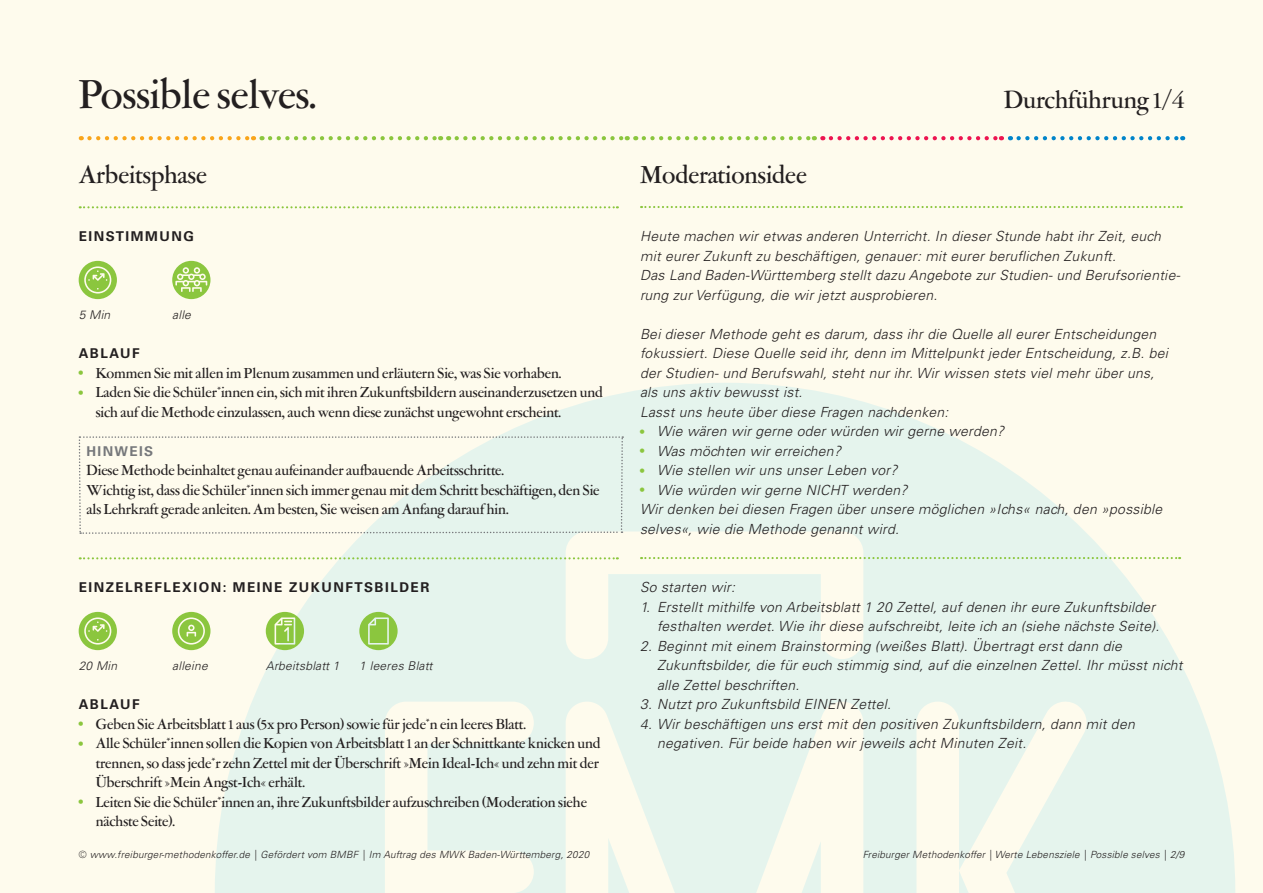
<style>
.page{position:relative;width:1263px;height:893px;background:#fefbed}
.page>*{position:absolute;margin:0;border:0;box-sizing:border-box;transform-origin:0 0}
.t1{font:500 42px "Garamont Amst SH";color:#231f20}
.t2{font:500 25.5px "Garamont Amst SH";color:#231f20}
.t3{font:500 15px/19.5px "Garamont Amst SH";color:#231f20}
.t4{font:italic 300 13.95px/19.5px "Univers LT Pro 45";letter-spacing:.02em;color:#231f20}
.t5{font:700 13.5px "Univers LT Pro 65";letter-spacing:.11em;color:#231f20}
.t6{font:700 13.5px "Univers LT Pro 65";letter-spacing:.1em;color:#76787b}
.t7{font:italic 300 12px "Univers LT Pro 45";letter-spacing:.02em;color:#231f20}
.t8{font:italic 300 9.9px "Univers LT Pro 45";letter-spacing:.02em;color:#231f20}
.s1{font-family:"Univers LT Pro 65";font-weight:700;font-size:12px;color:#8bc63e}
.s2{font-family:"Univers LT Pro 65";font-weight:700;font-style:normal;font-size:12px;color:#8bc63e}
</style>
<div class="page">
<svg style="left:215px;top:383px;width:1020px;height:510px;fill:#e5f4ed"></svg>
<svg style="left:89px;top:136px;width:165px;height:4px"></svg>
<svg style="left:270px;top:136px;width:171px;height:4px"></svg>
<svg style="left:457px;top:136px;width:171px;height:4px"></svg>
<svg style="left:644px;top:136px;width:171px;height:4px"></svg>
<svg style="left:831px;top:136px;width:171px;height:4px"></svg>
<svg style="left:1018px;top:136px;width:165px;height:4px"></svg>
<svg style="left:79px;top:261px;width:38px;height:38px"></svg>
<svg style="left:79px;top:612px;width:38px;height:38px"></svg>
<svg style="left:172px;top:261px;width:38px;height:38px"></svg>
<svg style="left:172px;top:612px;width:38px;height:38px"></svg>
<svg style="left:266px;top:612px;width:38px;height:38px"></svg>
<svg style="left:359px;top:612px;width:39px;height:38px"></svg>
<svg style="left:80px;top:206px;width:538px;height:2px"></svg>
<svg style="left:80px;top:557px;width:538px;height:2px"></svg>
<svg style="left:641px;top:206px;width:541px;height:2px"></svg>
<svg style="left:641px;top:557px;width:539px;height:2px"></svg>
<svg style="left:78px;top:436px;width:546px;height:99px"></svg>
<h1 class="t1" style="left:79px;top:72px;width:239px">Possible selves.</h1>
<h2 class="t2" style="left:79px;top:161px;width:130px">Arbeitsphase</h2>
<h2 class="t2" style="left:640px;top:161px;width:168px">Moderationsidee</h2>
<h2 class="t2" style="left:1004px;top:86px;width:182px">Durchführung 1/4</h2>
<p class="t5" style="left:79px;top:227px;width:117px">EINSTIMMUNG</p>
<p class="t7" style="left:79px;top:308px;width:33px">5 Min</p>
<p class="t7" style="left:172px;top:308px;width:20px">alle</p>
<p class="t5" style="left:79px;top:344px;width:62px">ABLAUF</p>
<p class="t3" style="left:79px;top:364px;width:484px"><span class="s1">•</span> Kommen Sie mit allen im Plenum zusammen und erläutern Sie, was Sie vorhaben.</p>
<p class="t3" style="left:96px;top:383px;width:509px;text-indent:-17px"><span class="s1">•</span> Laden Sie die Schüler*innen ein, sich mit ihren Zukunftsbildern auseinanderzusetzen und sich auf die Methode einzulassen, auch wenn diese zunächst ungewohnt erscheint.</p>
<p class="t6" style="left:87px;top:442px;width:68px">HINWEIS</p>
<p class="t3" style="left:87px;top:461px;width:515px">Diese Methode beinhaltet genau aufeinander aufbauende Arbeitsschritte.<br>Wichtig ist, dass die Schüler*innen sich immer genau mit dem Schritt beschäftigen, den Sie als Lehrkraft gerade anleiten. Am besten, Sie weisen am Anfang darauf hin.</p>
<p class="t5" style="left:79px;top:578px;width:352px">EINZELREFLEXION: MEINE ZUKUNFTSBILDER</p>
<p class="t7" style="left:79px;top:659px;width:40px">20 Min</p>
<p class="t7" style="left:172px;top:659px;width:37px">alleine</p>
<p class="t7" style="left:266px;top:659px;width:75px">Arbeitsblatt 1</p>
<p class="t7" style="left:359px;top:659px;width:75px">1 leeres Blatt</p>
<p class="t5" style="left:79px;top:695px;width:62px">ABLAUF</p>
<p class="t3" style="left:79px;top:715px;width:449px"><span class="s1">•</span> Geben Sie Arbeitsblatt 1 aus (5x pro Person) sowie für jede*n ein leeres Blatt.</p>
<p class="t3" style="left:96px;top:734px;width:506px;text-align:justify;text-indent:-17px"><span class="s1">•</span> Alle Schüler*innen sollen die Kopien von Arbeitsblatt 1 an der Schnittkante knicken und trennen, so dass jede*r zehn Zettel mit der Überschrift »Mein Ideal-Ich« und zehn mit der Überschrift »Mein Angst-Ich« erhält.</p>
<p class="t3" style="left:96px;top:793px;width:493px;text-indent:-17px"><span class="s1">•</span> Leiten Sie die Schüler*innen an, ihre Zukunftsbilder aufzuschreiben (Moderation siehe nächste Seite).</p>
<p class="t8" style="left:79px;top:848px;width:512px">© www.freiburger-methodenkoffer.de | Gefördert vom BMBF | Im Auftrag des MWK Baden-Württemberg, 2020</p>
<p class="t4" style="left:640px;top:227px;width:542px">Heute machen wir etwas anderen Unterricht. In dieser Stunde habt ihr Zeit, euch mit eurer Zukunft zu beschäftigen, genauer: mit eurer beruflichen Zukunft.<br>Das Land Baden-Württemberg stellt dazu Angebote zur Studien- und Berufsorientie&shy;rung zur Verfügung, die wir jetzt ausprobieren.</p>
<p class="t4" style="left:640px;top:324px;width:529px">Bei dieser Methode geht es darum, dass ihr die Quelle all eurer Entscheidungen fokussiert. Diese Quelle seid ihr, denn im Mittelpunkt jeder Entscheidung, z.B. bei der Studien- und Berufswahl, steht nur ihr. Wir wissen stets viel mehr über uns, als uns aktiv bewusst ist.<br>Lasst uns heute über diese Fragen nachdenken:</p>
<p class="t4" style="left:640px;top:422px;width:366px"><span class="s2">•</span> Wie wären wir gerne oder würden wir gerne werden?</p>
<p class="t4" style="left:640px;top:441px;width:202px"><span class="s2">•</span> Was möchten wir erreichen?</p>
<p class="t4" style="left:640px;top:461px;width:259px"><span class="s2">•</span> Wie stellen wir uns unser Leben vor?</p>
<p class="t4" style="left:640px;top:480px;width:524px"><span class="s2">•</span> Wie würden wir gerne NICHT werden?<br>Wir denken bei diesen Fragen über unsere möglichen »Ichs« nach, den »possible selves«, wie die Methode genannt wird.</p>
<p class="t4" style="left:640px;top:578px;width:96px">So starten wir:</p>
<p class="t4" style="left:657px;top:597px;width:504px;text-indent:-17px">1. Erstellt mithilfe von Arbeitsblatt 1 20 Zettel, auf denen ihr eure Zukunftsbilder festhalten werdet. Wie ihr diese aufschreibt, leite ich an (siehe nächste Seite).</p>
<p class="t4" style="left:657px;top:636px;width:527px;text-indent:-17px">2. Beginnt mit einem Brainstorming (weißes Blatt). Übertragt erst dann die<br>Zukunftsbilder, die für euch stimmig sind, auf die einzelnen Zettel. Ihr müsst nicht alle Zettel beschriften.</p>
<p class="t4" style="left:640px;top:695px;width:252px">3. Nutzt pro Zukunftsbild EINEN Zettel.</p>
<p class="t4" style="left:657px;top:714px;width:479px;text-indent:-17px">4. Wir beschäftigen uns erst mit den positiven Zukunftsbildern, dann mit den negativen. Für beide haben wir jeweils acht Minuten Zeit.</p>
<p class="t8" style="left:863px;top:848px;width:323px">Freiburger Methodenkoffer | Werte Lebensziele | Possible selves | 2/9</p>
</div>
